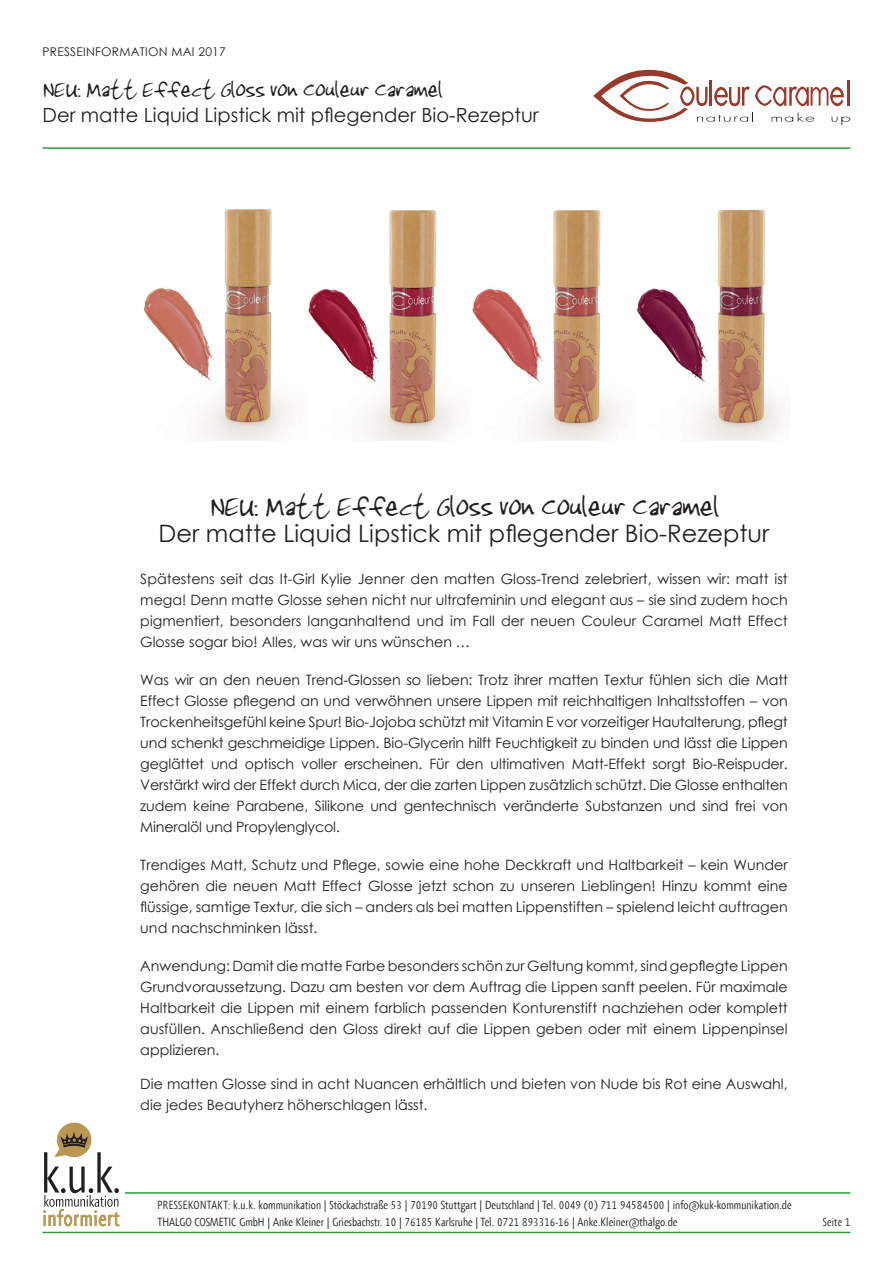
<style>
.page{position:relative;width:893px;height:1263px;background:#fff}
.page>*{position:absolute;margin:0;border:0;box-sizing:border-box;transform-origin:0 0}
.t1{font:42px "Jenkinsv 20";color:#231f20}
.t2{font:33px "Jenkinsv 20";color:#231f20}
.t3{font:24px "Century Gothic";color:#231f20}
.t4{font:300 condensed 21.75px "Agilita Com";letter-spacing:.04em;color:#b99652}
.t5{font:19.5px "Century Gothic";color:#231f20}
.t6{font:14.25px/21px "Century Gothic";color:#231f20;text-align:justify}
.t7{font:300 condensed 12px "Agilita Com";color:#231f20}
.t8{font:300 condensed 12px "Agilita Com";color:#231f20;scale:1.05 1}
.t9{font:12px "Century Gothic";letter-spacing:.02em;color:#231f20}
</style>
<div class="page">
<svg style="left:43px;top:1122px;width:77px;height:104px"></svg>
<hr style="left:125px;top:1192px;width:725px;height:2px;background:#359847">
<hr style="left:43px;top:1232px;width:807px;height:1px;background:#359847">
<hr style="left:43px;top:147px;width:807px;height:2px;background:#359847">
<svg style="left:593px;top:70px;width:257px;height:55px"></svg>
<img style="left:143px;top:209px;width:642px;height:231px">
<p class="t9" style="left:43px;top:43px;width:185px">PRESSEINFORMATION MAI 2017</p>
<p class="t2" style="left:43px;top:71px;width:401px">NEU: Matt Effect Gloss von Couleur Caramel</p>
<p class="t5" style="left:43px;top:102px;width:498px">Der matte Liquid Lipstick mit pflegender Bio-Rezeptur</p>
<p class="t1" style="left:210px;top:482px;width:510px">NEU: Matt Effect Gloss von Couleur Caramel</p>
<p class="t3" style="left:159px;top:517px;width:612px">Der matte Liquid Lipstick mit pflegender Bio-Rezeptur</p>
<p class="t6" style="left:140px;top:568px;width:649px">Spätestens seit das It-Girl Kylie Jenner den matten Gloss-Trend zelebriert, wissen wir: matt ist mega! Denn matte Glosse sehen nicht nur ultrafeminin und elegant aus – sie sind zudem hoch pigmentiert, besonders langanhaltend und im Fall der neuen Couleur Caramel Matt Effect Glosse sogar bio! Alles, was wir uns wünschen …</p>
<p class="t6" style="left:140px;top:669px;width:649px">Was wir an den neuen Trend-Glossen so lieben: Trotz ihrer matten Textur fühlen sich die Matt Effect Glosse pflegend an und verwöhnen unsere Lippen mit reichhaltigen Inhaltsstoffen – von Trockenheitsgefühl keine Spur! Bio-Jojoba schützt mit Vitamin E vor vorzeitiger Hautalterung, pflegt und schenkt geschmeidige Lippen. Bio-Glycerin hilft Feuchtigkeit zu binden und lässt die Lippen geglättet und optisch voller erscheinen. Für den ultimativen Matt-Effekt sorgt Bio-Reispuder.<br>Verstärkt wird der Effekt durch Mica, der die zarten Lippen zusätzlich schützt. Die Glosse enthalten zudem keine Parabene, Silikone und gentechnisch veränderte Substanzen und sind frei von Mineralöl und Propylenglycol.</p>
<p class="t6" style="left:140px;top:854px;width:649px">Trendiges Matt, Schutz und Pflege, sowie eine hohe Deckkraft und Haltbarkeit – kein Wunder gehören die neuen Matt Effect Glosse jetzt schon zu unseren Lieblingen! Hinzu kommt eine flüssige, samtige Textur, die sich – anders als bei matten Lippenstiften – spielend leicht auftragen und nachschminken lässt.</p>
<p class="t6" style="left:140px;top:955px;width:649px">Anwendung: Damit die matte Farbe besonders schön zur Geltung kommt, sind gepflegte Lippen Grundvoraussetzung. Dazu am besten vor dem Auftrag die Lippen sanft peelen. Für maximale Haltbarkeit die Lippen mit einem farblich passenden Konturenstift nachziehen oder komplett ausfüllen. Anschließend den Gloss direkt auf die Lippen geben oder mit einem Lippenpinsel applizieren.</p>
<p class="t6" style="left:140px;top:1073px;width:649px">Die matten Glosse sind in acht Nuancen erhältlich und bieten von Nude bis Rot eine Auswahl, die jedes Beautyherz höherschlagen lässt.</p>
<p class="t7" style="left:157px;top:1196px;width:636px">PRESSEKONTAKT: k.u.k. kommunikation | Stöckachstraße 53 | 70190 Stuttgart | Deutschland | Tel. 0049 (0) 711 94584500 | info@kuk-kommunikation.de</p>
<p class="t4" style="left:43px;top:1203px;width:78px">informiert</p>
<p class="t8" style="left:157px;top:1213px;width:497px">THALGO COSMETIC GmbH | Anke Kleiner | Griesbachstr. 10 | 76185 Karlsruhe | Tel. 0721 893316-16 | Anke.Kleiner@thalgo.de</p>
<p class="t7" style="left:823px;top:1213px;width:29px">Seite 1</p>
</div>
